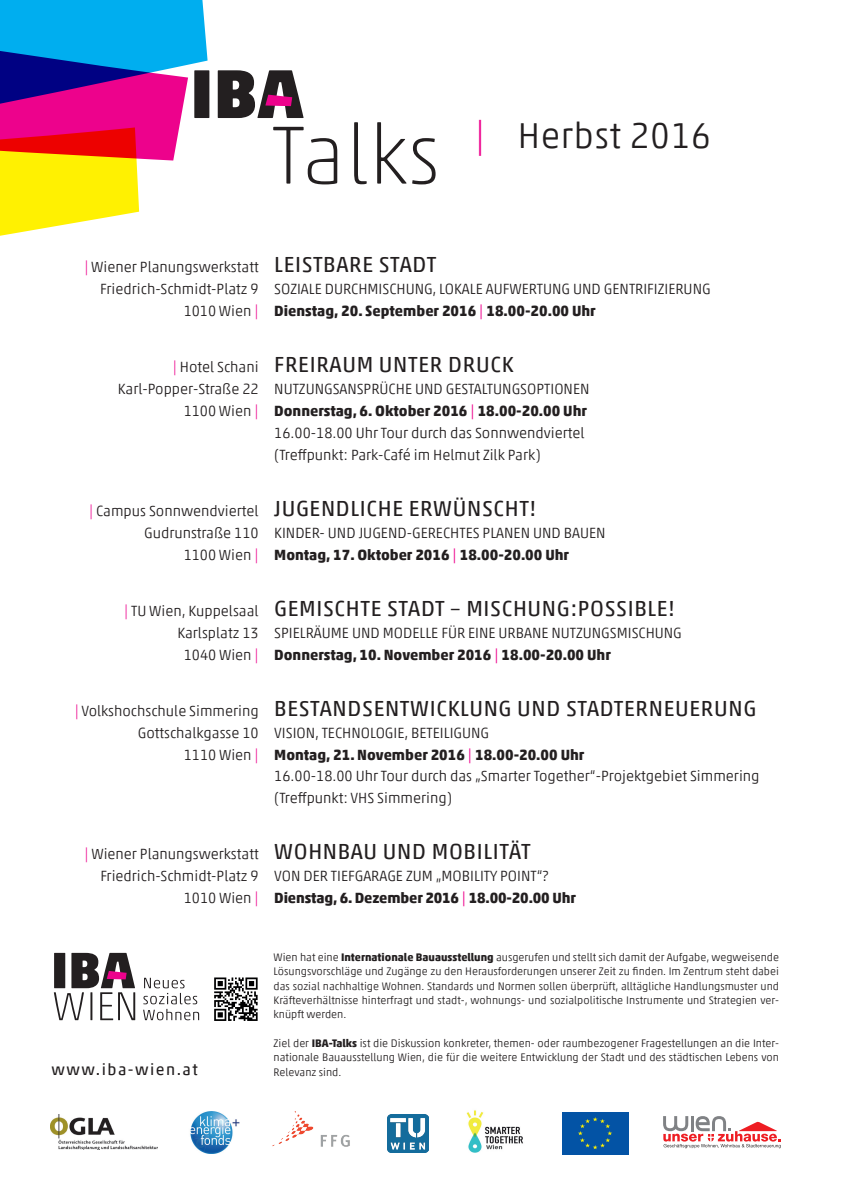
<style>
.page{position:relative;width:842px;height:1191px;background:#fff}
.page>*{position:absolute;margin:0;border:0;box-sizing:border-box;transform-origin:0 0}
.t1{font:300 36px "Akko Pro";letter-spacing:.02em;color:#231f20}
.t2{font:21.9px "Akko Pro";letter-spacing:.03em;color:#231f20}
.t3{font:21.8px "Akko Pro";letter-spacing:.03em;color:#231f20}
.t4{font:16px "Akko Pro";letter-spacing:.09em;color:#231f20}
.t5{font:300 14.8px/21.9px "Akko Pro";color:#231f20;text-align:right}
.t6{font:700 14.8px/21.9px "Akko Pro";letter-spacing:-.01em;color:#231f20}
.t7{font:300 11px/14.4px "Akko Pro";color:#231f20;text-align:justify}
.s1{color:#ed028c}
.s2{font-weight:700}
.s3{font-weight:400;color:#ed028c}
.s4{font-weight:300}
</style>
<div class="page">
<svg style="left:0;top:0;width:208px;height:236px"></svg>
<div style="left:194px;top:70px;width:15px;height:48px;background:#231f20"></div>
<svg style="left:218px;top:70px;width:218px;height:114px"></svg>
<svg style="left:54px;top:953px;width:81px;height:67px"></svg>
<svg style="left:143px;top:977px;width:56px;height:43px"></svg>
<img style="left:190px;top:1112px;width:50px;height:41px">
<img style="left:50px;top:1114px;width:108px;height:35px">
<img style="left:272px;top:1111px;width:78px;height:36px">
<img style="left:388px;top:1114px;width:41px;height:38px">
<img style="left:466px;top:1110px;width:57px;height:43px">
<div style="left:562px;top:1112px;width:66px;height:42px;background:#0353a5"></div>
<svg style="left:578px;top:1117px;width:34px;height:32px"></svg>
<svg style="left:214px;top:977px;width:44px;height:44px"></svg>
<svg style="left:663px;top:1116px;width:118px;height:32px"></svg>
<h1 class="t1" style="left:475px;top:113px;width:237px"><span class="s1">|</span> Herbst 2016</h1>
<p class="t5" style="left:84px;top:256px;width:176px"><span class="s1">|</span> Wiener Planungswerkstatt<br>Friedrich-Schmidt-Platz 9<br>1010 Wien <span class="s1">|</span></p>
<p class="t5" style="left:118px;top:356px;width:142px"><span class="s1">|</span> Hotel Schani<br>Karl-Popper-Straße 22<br>1100 Wien <span class="s1">|</span></p>
<p class="t5" style="left:89px;top:499px;width:171px"><span class="s1">|</span> Campus Sonnwendviertel<br>Gudrunstraße 110<br>1100 Wien <span class="s1">|</span></p>
<p class="t5" style="left:124px;top:599px;width:136px"><span class="s1">|</span> TU Wien, Kuppelsaal<br>Karlsplatz 13<br>1040 Wien <span class="s1">|</span></p>
<p class="t5" style="left:75px;top:699px;width:185px"><span class="s1">|</span> Volkshochschule Simmering<br>Gottschalkgasse 10<br>1110 Wien <span class="s1">|</span></p>
<p class="t5" style="left:84px;top:842px;width:176px"><span class="s1">|</span> Wiener Planungswerkstatt<br>Friedrich-Schmidt-Platz 9<br>1010 Wien <span class="s1">|</span></p>
<h2 class="t2" style="left:274px;top:251px;width:164px">LEISTBARE STADT</h2>
<p class="t5" style="left:274px;top:278px;width:438px;text-align:left">SOZIALE DURCHMISCHUNG, LOKALE AUFWERTUNG UND GENTRIFIZIERUNG<br><span class="s2">Dienstag, 20. September 2016</span> <span class="s3">|</span> <span class="s2">18.00-20.00 Uhr</span></p>
<h2 class="t2" style="left:274px;top:351px;width:241px">FREIRAUM UNTER DRUCK</h2>
<p class="t5" style="left:274px;top:378px;width:317px;text-align:left">NUTZUNGSANSPRÜCHE UND GESTALTUNGSOPTIONEN <span class="s2">Donnerstag, 6. Oktober 2016</span> <span class="s3">|</span> <span class="s2">18.00-20.00 Uhr </span>16.00-18.00 Uhr Tour durch das Sonnwendviertel (Treffpunkt: Park-Café im Helmut Zilk Park)</p>
<h2 class="t2" style="left:274px;top:495px;width:263px">JUGENDLICHE ERWÜNSCHT!</h2>
<p class="t5" style="left:274px;top:521px;width:333px;text-align:left">KINDER- UND JUGEND-GERECHTES PLANEN UND BAUEN<br><span class="s2">Montag, 17. Oktober 2016</span> <span class="s3">|</span> <span class="s2">18.00-20.00 Uhr</span></p>
<h3 class="t3" style="left:274px;top:595px;width:402px">GEMISCHTE STADT – MISCHUNG:POSSIBLE!</h3>
<p class="t5" style="left:274px;top:621px;width:409px;text-align:left">SPIELRÄUME UND MODELLE FÜR EINE URBANE NUTZUNGSMISCHUNG<br><span class="s2">Donnerstag, 10. November 2016</span> <span class="s3">|</span> <span class="s2">18.00-20.00 Uhr</span></p>
<h3 class="t3" style="left:274px;top:695px;width:483px">BESTANDSENTWICKLUNG UND STADTERNEUERUNG</h3>
<p class="t5" style="left:274px;top:721px;width:487px;text-align:left">VISION, TECHNOLOGIE, BETEILIGUNG<br><span class="s2">Montag, 21. November 2016</span> <span class="s3">|</span> <span class="s2">18.00-20.00 Uhr<br></span>16.00-18.00 Uhr Tour durch das „Smarter Together“-Projektgebiet Simmering (Treffpunkt: VHS Simmering)</p>
<h3 class="t3" style="left:274px;top:838px;width:258px">WOHNBAU UND MOBILITÄT</h3>
<p class="t6" style="left:274px;top:865px;width:303px"><span class="s4">VON DER TIEFGARAGE ZUM „MOBILITY POINT“?<br></span>Dienstag, 6. Dezember 2016 <span class="s3">|</span> 18.00-20.00 Uhr</p>
<p class="t4" style="left:52px;top:1060px;width:148px">www.iba-wien.at</p>
<p class="t7" style="left:274px;top:949px;width:507px">Wien hat eine <span class="s2">Internationale Bauausstellung</span> ausgerufen und stellt sich damit der Aufgabe, wegweisende Lösungsvorschläge und Zugänge zu den Herausforderungen unserer Zeit zu finden. Im Zentrum steht dabei das sozial nachhaltige Wohnen. Standards und Normen sollen überprüft, alltägliche Handlungsmuster und Kräfteverhältnisse hinterfragt und stadt-, wohnungs- und sozialpolitische Instrumente und Strategien ver&shy;knüpft werden.</p>
<p class="t7" style="left:274px;top:1035px;width:507px">Ziel der <span class="s2">IBA-Talks</span> ist die Diskussion konkreter, themen- oder raumbezogener Fragestellungen an die Inter&shy;nationale Bauausstellung Wien, die für die weitere Entwicklung der Stadt und des städtischen Lebens von Relevanz sind.</p>
</div>
